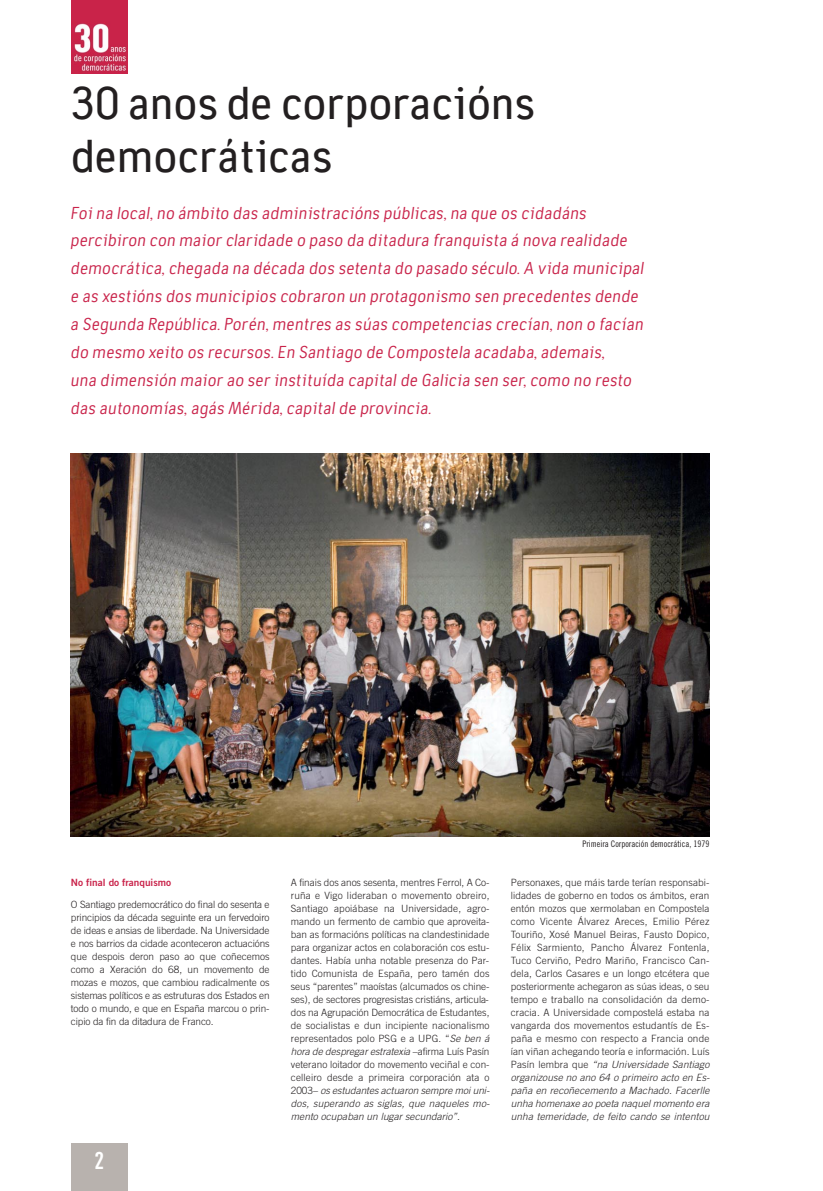
<style>
.page{position:relative;width:823px;height:1191px;background:#fff}
.page>*{position:absolute;margin:0;border:0;box-sizing:border-box;transform-origin:0 0}
.t1{font:500 48px/52px "Tempelhof";color:#231f20}
.t2{font:700 24px "DIN Cond";color:#fff}
.t3{font:italic 18px/27.9px "Tempelhof";letter-spacing:.015em;color:#c9234a}
.t4{font:300 10px/13px "Trade Gothic";letter-spacing:.01em;color:#231f20}
.t5{font:10px "Trade Gothic Bold Two";color:#c9234a}
.t6{font:9px "Trade Gothic Cond Eighteen";color:#231f20}
.s1{font-style:italic}
</style>
<div class="page">
<img style="left:71px;top:454px;width:638px;height:382px">
<img style="left:71px;top:0;width:57px;height:74px">
<div style="left:71px;top:1143px;width:57px;height:48px;background:#b8b2ae"></div>
<h1 class="t1" style="left:71px;top:83px;width:466px">30 anos de corporacións democráticas</h1>
<p class="t3" style="left:71px;top:201px;width:574px">Foi na local, no ámbito das administracións públicas, na que os cidadáns percibiron con maior claridade o paso da ditadura franquista á nova realidade democrática, chegada na década dos setenta do pasado século. A vida municipal e as xestións dos municipios cobraron un protagonismo sen precedentes dende a Segunda República. Porén, mentres as súas competencias crecían, non o facían do mesmo xeito os recursos. En Santiago de Compostela acadaba, ademais,<br>una dimensión maior ao ser instituída capital de Galicia sen ser, como no resto das autonomías, agás Mérida, capital de provincia.</p>
<p class="t5" style="left:71px;top:879px;width:102px">No final do franquismo</p>
<p class="t4" style="left:71px;top:898px;width:200px;text-align:justify">O Santiago predemocrático do final do sesenta e principios da década seguinte era un fervedoiro de ideas e ansias de liberdade. Na Universidade e nos barrios da cidade aconteceron actuacións que despois deron paso ao que coñecemos como a Xeración do 68, un movemento de mozas e mozos, que cambiou radicalmente os sistemas políticos e as estruturas dos Estados en todo o mundo, e que en España marcou o prin&shy;cipio da fin da ditadura de Franco.</p>
<h2 class="t2" style="left:95px;top:1151px;width:11px">2</h2>
<p class="t6" style="left:582px;top:840px;width:128px">Primeira Corporación democrática, 1979</p>
<p class="t4" style="left:291px;top:877px;width:202px">A finais dos anos sesenta, mentres Ferrol, A Co&shy;ruña e Vigo lideraban o movemento obreiro, Santiago apoiábase na Universidade, agro&shy;mando un fermento de cambio que aproveita&shy;ban as formacións políticas na clandestinidade para organizar actos en colaboración cos estu&shy;dantes. Había unha notable presenza do Par&shy;tido Comunista de España, pero tamén dos seus “parentes” maoístas (alcumados os chine&shy;ses), de sectores progresistas cristiáns, articula&shy;dos na Agrupación Democrática de Estudantes, de socialistas e dun incipiente nacionalismo representados polo PSG e a UPG. “<span class="s1">Se ben á hora de despregarestratexia</span> – a f i r m a L u í s P a s í n veterano loitador do movemento veciñal e con&shy;celleiro desde a primeira corporación ata o 2 0 0 3 – <span class="s1">os estudantes actuaron sempre moiuni&shy;dos, superando as siglas, que naqueles mo&shy;mento ocupaban un lugar secundario”.</span></p>
<p class="t4" style="left:510px;top:877px;width:202px">Personaxes, que máis tarde terían responsabi&shy;lidades de goberno en todos os ámbitos, eran entón mozos que xermolaban en Compostela como Vicente Álvarez Areces, Emilio Pérez Touriño, Xosé Manuel Beiras, Fausto Dopico, Félix Sarmiento, Pancho Álvarez Fontenla, Tuco Cerviño, Pedro Mariño, Francisco Can&shy;dela, Carlos Casares e un longo etcétera que posteriormente achegaron as súas ideas, o seu tempo e traballo na consolidación da demo&shy;cracia. A Universidade compostelá estaba na vangarda dos movementos estudantís de Es&shy;paña e mesmo con respecto a Francia onde ían viñan achegando teoría e información. Luís P a s í n l e m b r a q u e <span class="s1">“na Universidade Santiago organizouse no ano 64 o primeiro acto en Es&shy;paña en recoñecemento a Machado. Facerlle unha homenaxe ao poeta naquelmomento era unha temeridade, de feito cando se intentou</span></p>
</div>
